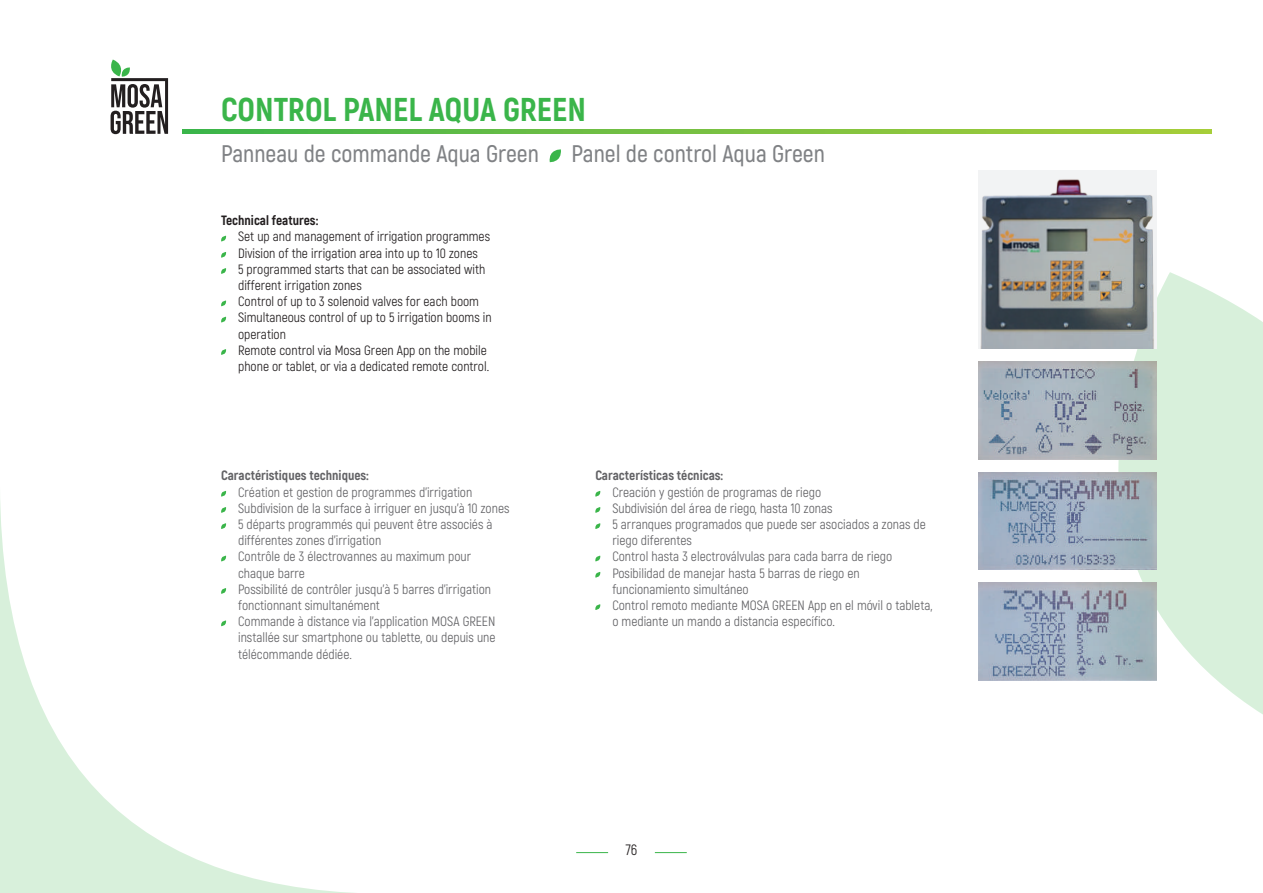
<style>
.page{position:relative;width:1263px;height:893px;background:#fff}
.page>*{position:absolute;margin:0;border:0;box-sizing:border-box;transform-origin:0 0}
.t1{font:800 33px "Akrobat";color:#3ab54a}
.t2{font:600 24px "Akrobat";color:#808285}
.t3{font:15px "Akrobat";color:#231f20}
.t4{font:13.5px/16.2px "Akrobat";color:#636366}
.t5{font:13.5px/16.2px "Akrobat";color:#231f20}
.t6{font:800 13.5px "Akrobat";color:#636366}
.t7{font:800 13.5px "Akrobat";color:#231f20}
</style>
<div class="page">
<svg style="left:1117px;top:272px;width:146px;height:442px;fill:#d8f0db"></svg>
<svg style="left:0;top:490px;width:354px;height:403px"></svg>
<svg style="left:110px;top:60px;width:58px;height:74px"></svg>
<svg style="left:183px;top:130px;width:1029px;height:4px;background:#74c041"></svg>
<hr style="left:576px;top:852px;width:32px;height:1px;background:#3ab54a">
<hr style="left:655px;top:852px;width:32px;height:1px;background:#3ab54a">
<img style="left:978px;top:361px;width:179px;height:98px">
<img style="left:978px;top:583px;width:179px;height:97px">
<img style="left:978px;top:472px;width:179px;height:98px">
<img style="left:978px;top:170px;width:179px;height:179px">
<svg style="left:220px;top:491px;width:7px;height:6px"></svg>
<svg style="left:220px;top:507px;width:7px;height:6px"></svg>
<svg style="left:220px;top:523px;width:7px;height:6px"></svg>
<svg style="left:220px;top:555px;width:7px;height:7px"></svg>
<svg style="left:220px;top:588px;width:7px;height:6px"></svg>
<svg style="left:220px;top:620px;width:7px;height:6px"></svg>
<svg style="left:221px;top:236px;width:6px;height:6px"></svg>
<svg style="left:221px;top:252px;width:6px;height:6px"></svg>
<svg style="left:221px;top:268px;width:6px;height:6px"></svg>
<svg style="left:221px;top:300px;width:6px;height:6px"></svg>
<svg style="left:221px;top:317px;width:6px;height:6px"></svg>
<svg style="left:221px;top:349px;width:6px;height:6px"></svg>
<svg style="left:595px;top:491px;width:6px;height:6px"></svg>
<svg style="left:595px;top:507px;width:6px;height:6px"></svg>
<svg style="left:595px;top:523px;width:6px;height:6px"></svg>
<svg style="left:595px;top:555px;width:6px;height:7px"></svg>
<svg style="left:595px;top:572px;width:6px;height:6px"></svg>
<svg style="left:595px;top:604px;width:6px;height:6px"></svg>
<svg style="left:549px;top:149px;width:12px;height:14px"></svg>
<h1 class="t1" style="left:221px;top:89px;width:366px">CONTROL PANEL AQUA GREEN</h1>
<h2 class="t2" style="left:221px;top:139px;width:319px">Panneau de commande Aqua Green</h2>
<h2 class="t2" style="left:572px;top:139px;width:255px">Panel de control Aqua Green</h2>
<p class="t7" style="left:221px;top:212px;width:99px">Technical features:</p>
<p class="t5" style="left:238px;top:229px;width:255px">Set up and management of irrigation programmes Division of the irrigation area into up to 10 zones<br>5 programmed starts that can be associated with different irrigation zones<br>Control of up to 3 solenoid valves for each boom Simultaneous control of up to 5 irrigation booms in operation<br>Remote control via Mosa Green App on the mobile phone or tablet, or via a dedicated remote control.</p>
<p class="t6" style="left:221px;top:467px;width:149px">Caractéristiques techniques:</p>
<p class="t4" style="left:238px;top:484px;width:273px">Création et gestion de programmes d’irrigation Subdivision de la surface à irriguer en jusqu’à 10 zones 5 départs programmés qui peuvent être associés à différentes zones d’irrigation<br>Contrôle de 3 électrovannes au maximum pour chaque barre<br>Possibilité de contrôler jusqu’à 5 barres d’irrigation fonctionnant simultanément<br>Commande à distance via l’application MOSA GREEN installée sur smartphone ou tablette, ou depuis une télécommande dédiée.</p>
<p class="t6" style="left:595px;top:467px;width:129px">Características técnicas:</p>
<p class="t4" style="left:612px;top:484px;width:322px">Creación y gestión de programas de riego<br>Subdivisión del área de riego, hasta 10 zonas<br>5 arranques programados que puede ser asociados a zonas de riego diferentes<br>Control hasta 3 electroválvulas para cada barra de riego Posibilidad de manejar hasta 5 barras de riego en funcionamiento simultáneo<br>Control remoto mediante MOSA GREEN App en el móvil o tableta, o mediante un mando a distancia específico.</p>
<p class="t3" style="left:626px;top:841px;width:13px">76</p>
</div>
